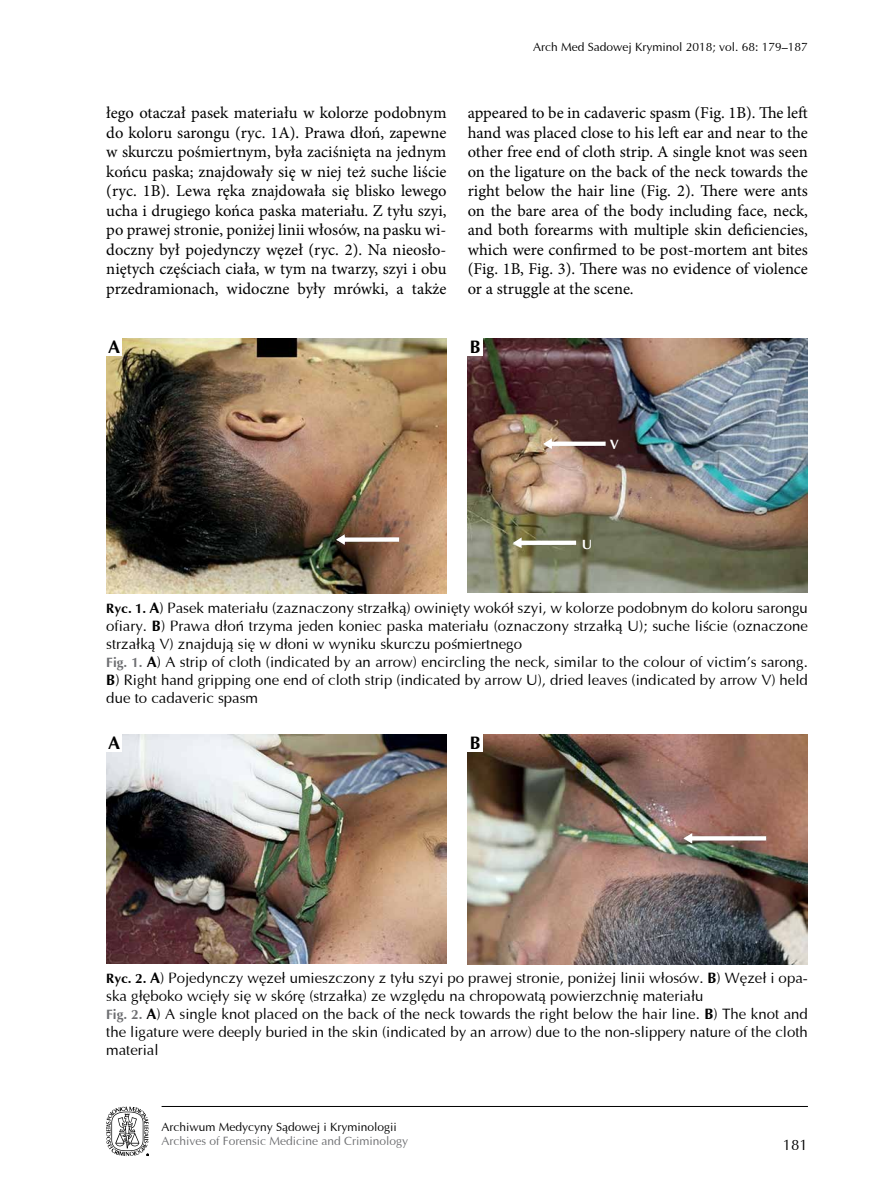
<style>
.page{position:relative;width:893px;height:1191px;background:#fff}
.page>*{position:absolute;margin:0;border:0;box-sizing:border-box;transform-origin:0 0}
.t1{font:700 18px "Ottawa";color:#000}
.t2{font:16.5px/19.5px "Minion Pro";color:#000;text-align:justify}
.t3{font:15px/18px "Ottawa";color:#000}
.t4{font:700 13.5px "Ottawa";color:#fff}
.t5{font:12px "Ottawa";color:#000}
.t6{font:12px "Ottawa";color:#6d6e71}
.s1{font-weight:700;font-size:13.5px}
.s2{font-weight:700}
.s3{font-weight:700;font-size:13.5px;color:#6d6e71}
</style>
<div class="page">
<hr style="left:162px;top:1106px;width:646px;height:1px;background:#000">
<svg style="left:106px;top:1106px;width:43px;height:50px"></svg>
<img style="left:106px;top:338px;width:340px;height:256px">
<img style="left:336px;top:534px;width:63px;height:11px">
<img style="left:468px;top:338px;width:340px;height:254px">
<img style="left:543px;top:438px;width:63px;height:11px">
<img style="left:513px;top:537px;width:63px;height:11px">
<div style="left:106px;top:338px;width:16px;height:17px;background:#fff"></div>
<div style="left:468px;top:338px;width:15px;height:17px;background:#fff"></div>
<img style="left:106px;top:734px;width:340px;height:229px">
<img style="left:468px;top:734px;width:340px;height:230px">
<img style="left:684px;top:833px;width:82px;height:10px">
<div style="left:106px;top:734px;width:16px;height:17px;background:#fff"></div>
<div style="left:468px;top:734px;width:15px;height:17px;background:#fff"></div>
<p class="t5" style="left:533px;top:40px;width:276px">Arch Med Sadowej Kryminol 2018; vol. 68: 179–187</p>
<p class="t2" style="left:106px;top:103px;width:342px">łego otaczał pasek materiału w kolorze podobnym do koloru sarongu (ryc. 1A). Prawa dłoń, zapewne w skurczu pośmiertnym, była zaciśnięta na jednym końcu paska; znajdowały się w niej też suche liście (ryc. 1B). Lewa ręka znajdowała się blisko lewego ucha i drugiego końca paska materiału. Z tyłu szyi, po prawej stronie, poniżej linii włosów, na pasku wi&shy;doczny był pojedynczy węzeł (ryc. 2). Na nieosło&shy;niętych częściach ciała, w tym na twarzy, szyi i obu przedramionach, widoczne były mrówki, a także</p>
<p class="t2" style="left:468px;top:103px;width:342px">appeared to be in cadaveric spasm (Fig. 1B). The left hand was placed close to his left ear and near to the other free end of cloth strip. A single knot was seen on the ligature on the back of the neck towards the right below the hair line (Fig. 2). There were ants on the bare area of the body including face, neck, and both forearms with multiple skin deficiencies, which were confirmed to be post-mortem ant bites (Fig. 1B, Fig. 3). There was no evidence of violence or a struggle at the scene.</p>
<p class="t1" style="left:108px;top:336px;width:14px">A</p>
<p class="t1" style="left:470px;top:336px;width:12px">B</p>
<p class="t4" style="left:610px;top:436px;width:11px">V</p>
<p class="t4" style="left:582px;top:536px;width:12px">U</p>
<p class="t3" style="left:106px;top:599px;width:703px"><span class="s1">Ryc. 1.</span> <span class="s2">A</span>) Pasek materiału (zaznaczony strzałką) owinięty wokół szyi, w kolorze podobnym do koloru sarongu ofiary. <span class="s2">B</span>) Prawa dłoń trzyma jeden koniec paska materiału (oznaczony strzałką U); suche liście (oznaczone strzałką V) znajdują się w dłoni w wyniku skurczu pośmiertnego<br><span class="s3">Fig. 1.</span> <span class="s2">A</span>) A strip of cloth (indicated by an arrow) encircling the neck, similar to the colour of victim’s sarong.<br><span class="s2">B</span>) Right hand gripping one end of cloth strip (indicated by arrow U), dried leaves (indicated by arrow V) held due to cadaveric spasm</p>
<p class="t1" style="left:108px;top:732px;width:14px">A</p>
<p class="t1" style="left:470px;top:732px;width:12px">B</p>
<p class="t3" style="left:106px;top:968px;width:703px"><span class="s1">Ryc. 2.</span> <span class="s2">A</span>) Pojedynczy węzeł umieszczony z tyłu szyi po prawej stronie, poniżej linii włosów. <span class="s2">B</span>) Węzeł i opa&shy;ska głęboko wcięły się w skórę (strzałka) ze względu na chropowatą powierzchnię materiału<br><span class="s3">Fig. 2.</span> <span class="s2">A</span>) A single knot placed on the back of the neck towards the right below the hair line. <span class="s2">B</span>) The knot and the ligature were deeply buried in the skin (indicated by an arrow) due to the non-slippery nature of the cloth material</p>
<p class="t5" style="left:162px;top:1119px;width:237px">Archiwum Medycyny Sądowej i Kryminologii</p>
<p class="t6" style="left:162px;top:1134px;width:248px">Archives of Forensic Medicine and Criminology</p>
<p class="t3" style="left:783px;top:1136px;width:27px">181</p>
</div>
